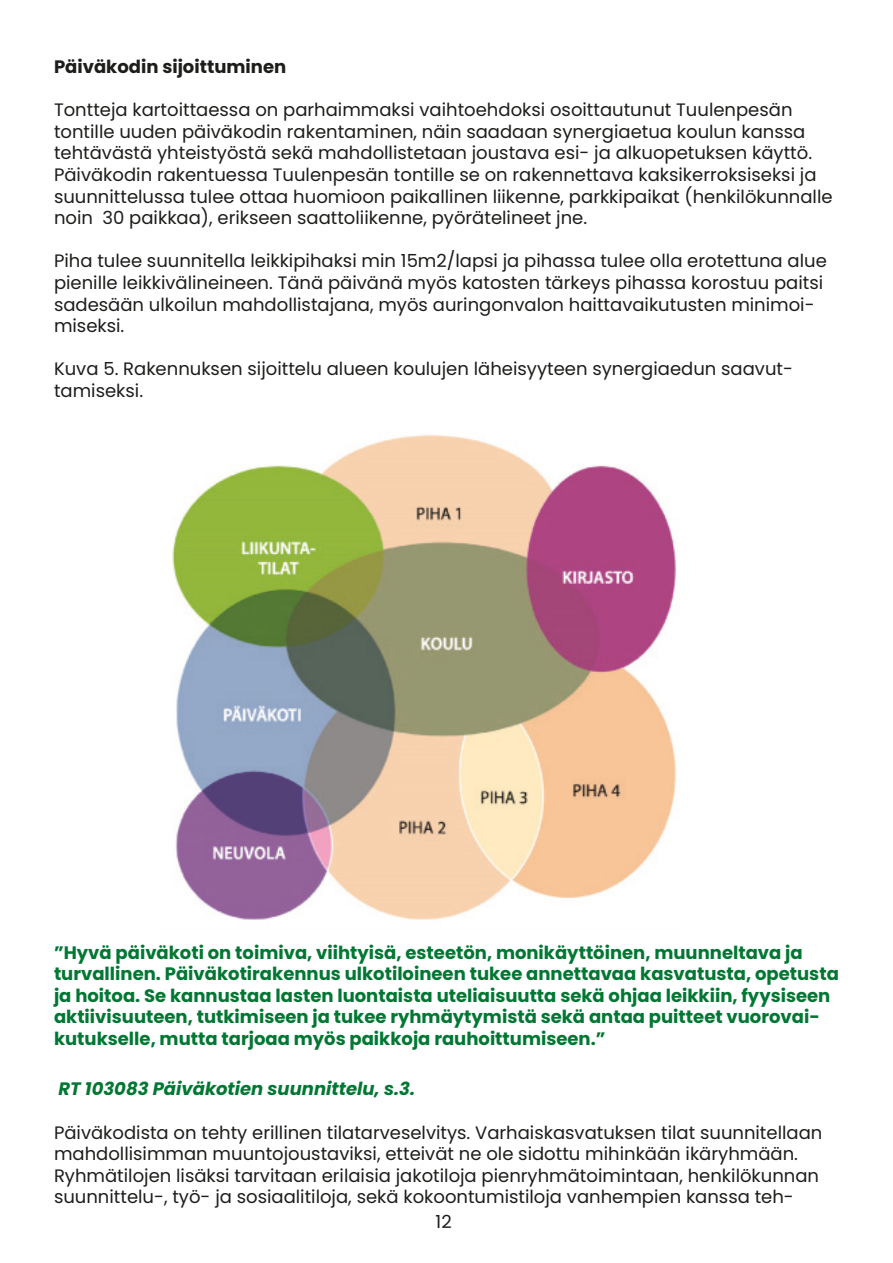
<style>
.page{position:relative;width:893px;height:1263px;background:#fff}
.page>*{position:absolute;margin:0;border:0;box-sizing:border-box;transform-origin:0 0}
.t1{font:18px/21.6px "Poppins";color:#1d1d1b}
.t2{font:700 18px/21.6px "Poppins";color:#007732}
.t3{font:italic 700 18px "Poppins";color:#007732}
.t4{font:700 18px "Poppins";color:#1d1d1b}
</style>
<div class="page">
<img style="left:172px;top:435px;width:504px;height:485px">
<p class="t4" style="left:54px;top:56px;width:234px">Päiväkodin sijoittuminen</p>
<p class="t1" style="left:54px;top:99px;width:780px">Tontteja kartoittaessa on parhaimmaksi vaihtoehdoksi osoittautunut Tuulenpesän tontille uuden päiväkodin rakentaminen, näin saadaan synergiaetua koulun kanssa tehtävästä yhteistyöstä sekä mahdollistetaan joustava esi- ja alkuopetuksen käyttö.<br>Päiväkodin rakentuessa Tuulenpesän tontille se on rakennettava kaksikerroksiseksi ja suunnittelussa tulee ottaa huomioon paikallinen liikenne, parkkipaikat (henkilökunnalle noin 30 paikkaa), erikseen saattoliikenne, pyörätelineet jne.</p>
<p class="t1" style="left:54px;top:250px;width:774px">Piha tulee suunnitella leikkipihaksi min 15m2/lapsi ja pihassa tulee olla erotettuna alue pienille leikkivälineineen. Tänä päivänä myös katosten tärkeys pihassa korostuu paitsi sadesään ulkoilun mahdollistajana, myös auringonvalon haittavaikutusten minimoi&shy;miseksi.</p>
<p class="t1" style="left:54px;top:358px;width:740px">Kuva 5. Rakennuksen sijoittelu alueen koulujen läheisyyteen synergiaedun saavut&shy;tamiseksi.</p>
<p class="t2" style="left:54px;top:941px;width:786px">”Hyvä päiväkoti on toimiva, viihtyisä, esteetön, monikäyttöinen, muunneltava ja turvallinen. Päiväkotirakennus ulkotiloineen tukee annettavaa kasvatusta, opetusta ja hoitoa. Se kannustaa lasten luontaista uteliaisuutta sekä ohjaa leikkiin, fyysiseen aktiivisuuteen, tutkimiseen ja tukee ryhmäytymistä sekä antaa puitteet vuorovai&shy;kutukselle, mutta tarjoaa myös paikkoja rauhoittumiseen.”</p>
<p class="t3" style="left:58px;top:1079px;width:358px">RT 103083 Päiväkotien suunnittelu, s.3.</p>
<p class="t1" style="left:54px;top:1121px;width:770px">Päiväkodista on tehty erillinen tilatarveselvitys. Varhaiskasvatuksen tilat suunnitellaan mahdollisimman muuntojoustaviksi, etteivät ne ole sidottu mihinkään ikäryhmään.</p>
<p class="t1" style="left:54px;top:1165px;width:767px">Ryhmätilojen lisäksi tarvitaan erilaisia jakotiloja pienryhmätoimintaan, henkilökunnan suunnittelu-, työ- ja sosiaalitiloja, sekä kokoontumistiloja vanhempien kanssa teh-</p>
<p class="t1" style="left:436px;top:1211px;width:18px">12</p>
</div>
